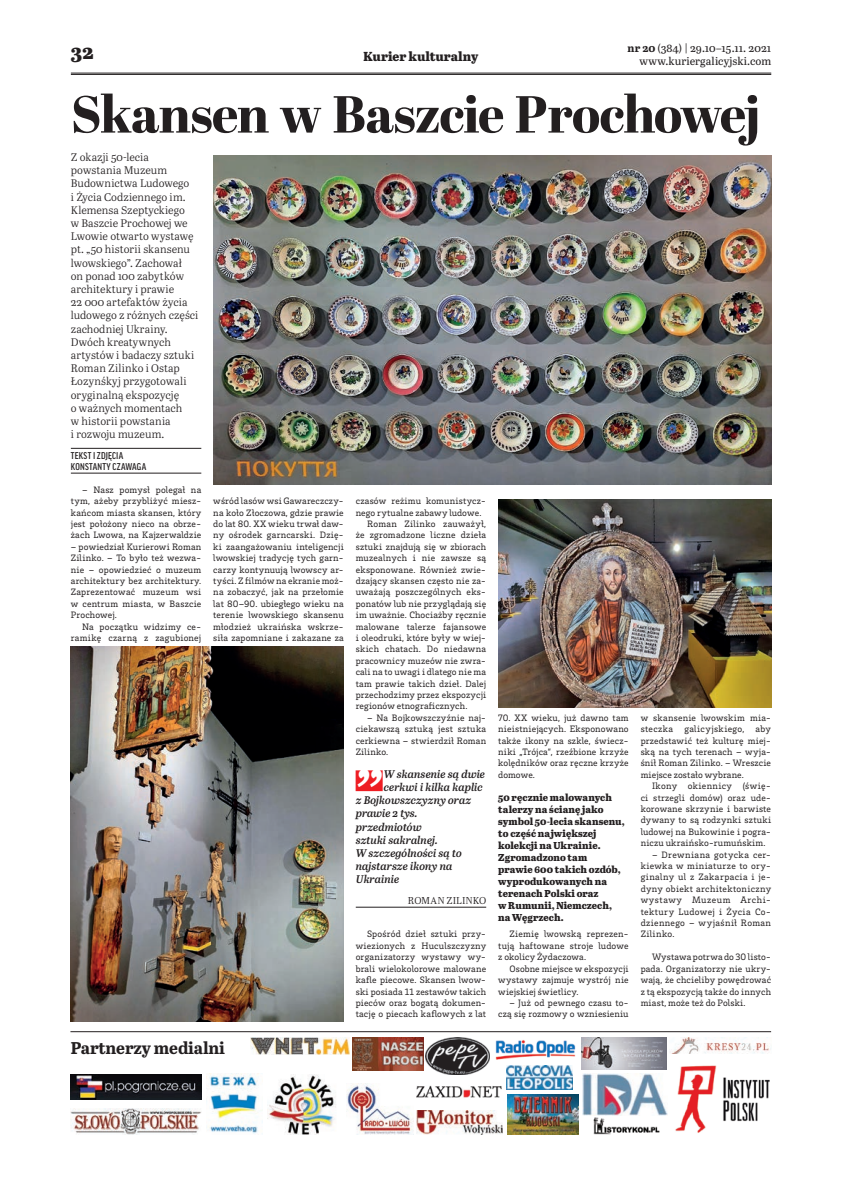
<style>
.page{position:relative;width:842px;height:1191px;background:#fff}
.page>*{position:absolute;margin:0;border:0;box-sizing:border-box;transform-origin:0 0}
.t1{font:800 52px "Abril Display";letter-spacing:-.02em;color:#231f20}
.t2{font:28.2px "Kurier Galicyjski";color:#ee1d23}
.t3{font:800 20.6px "Abril Text";color:#231f20}
.t4{font:700 17px "Abril Text";letter-spacing:-.01em;color:#231f20}
.t5{font:800 13px "Abril Text";letter-spacing:-.01em;color:#231f20}
.t6{font:11px/13.2px "Abril Text Lt";color:#231f20}
.t7{font:italic 600 11px "Abril Text";color:#231f20}
.t8{font:11px "Abril Text";letter-spacing:.005em;color:#231f20}
.t9{font:800 10px/12px "Abril Text";letter-spacing:.005em;color:#231f20}
.t10{font:10px "Abril Text Lt";letter-spacing:.005em;color:#231f20}
.t11{font:9.5px/11.4px "Brix Slab";letter-spacing:.02em;color:#231f20;text-align:justify}
.t12{font:500 condensed 9.5px/11.4px "Good Pro";letter-spacing:.02em;color:#231f20}
.s1{font-weight:700}
</style>
<div class="page">
<hr style="left:71px;top:73px;width:700px;height:1px;background:#231f20">
<hr style="left:71px;top:74px;width:700px;height:1px;background:#231f20">
<img style="left:267px;top:1074px;width:69px;height:61px">
<img style="left:206px;top:1074px;width:53px;height:60px">
<img style="left:346px;top:1083px;width:67px;height:52px">
<img style="left:507px;top:1065px;width:66px;height:24px">
<img style="left:594px;top:1117px;width:66px;height:17px">
<img style="left:675px;top:1065px;width:95px;height:68px">
<img style="left:71px;top:1108px;width:130px;height:26px">
<img style="left:416px;top:1085px;width:85px;height:13px">
<img style="left:71px;top:1074px;width:130px;height:25px">
<img style="left:582px;top:1037px;width:84px;height:32px">
<img style="left:670px;top:1037px;width:101px;height:16px">
<img style="left:416px;top:1110px;width:87px;height:24px">
<img style="left:495px;top:1040px;width:81px;height:20px">
<img style="left:582px;top:1073px;width:85px;height:42px">
<img style="left:507px;top:1094px;width:71px;height:40px">
<img style="left:426px;top:1037px;width:64px;height:37px">
<img style="left:352px;top:1037px;width:71px;height:33px">
<img style="left:250px;top:1037px;width:99px;height:17px">
<hr style="left:70px;top:1031px;width:701px;height:1px;background:#231f20">
<hr style="left:71px;top:448px;width:130px;height:1px;background:#231f20">
<hr style="left:71px;top:473px;width:130px;height:1px;background:#231f20">
<hr style="left:356px;top:906px;width:130px;height:1px;background:#231f20">
<img style="left:213px;top:156px;width:558px;height:328px">
<img style="left:71px;top:646px;width:273px;height:375px">
<img style="left:498px;top:500px;width:273px;height:207px">
<h3 class="t3" style="left:71px;top:37px;width:24px">32</h3>
<p class="t8" style="left:628px;top:40px;width:145px"><span class="s1">nr 20</span> (384) | 29.10–15.11. 2021</p>
<h3 class="t5" style="left:363px;top:46px;width:116px">Kurier kulturalny</h3>
<p class="t8" style="left:639px;top:53px;width:133px">www.kuriergalicyjski.com</p>
<h1 class="t1" style="left:71px;top:78px;width:691px">Skansen w Baszcie Prochowej</h1>
<p class="t6" style="left:71px;top:150px;width:129px">Z okazji 50-lecia powstania Muzeum<br>Budownictwa Ludowego<br>i Życia Codziennego im.<br>Klemensa Szeptyckiego<br>w Baszcie Prochowej we<br>Lwowie otwarto wystawę pt. „50 historii skansenu lwowskiego”. Zachował<br>on ponad 100 zabytków architektury i prawie<br>22 000 artefaktów życia ludowego z różnych części zachodniej Ukrainy.<br>Dwóch kreatywnych artystów i badaczy sztuki<br>Roman Zilinko i Ostap<br>Łozynśkyj przygotowali oryginalną ekspozycję<br>o ważnych momentach<br>w historii powstania<br>i rozwoju muzeum.</p>
<p class="t12" style="left:71px;top:449px;width:77px">TEKST I ZDJĘCIA<br>KONSTANTY CZAWAGA</p>
<p class="t11" style="left:71px;top:483px;width:132px;text-indent:11px">– Nasz pomysł polegał na tym, ażeby przybliżyć miesz&shy;kańcom miasta skansen, który jest położony nieco na obrze&shy;żach Lwowa, na Kajzerwaldzie</p>
<p class="t11" style="left:71px;top:540px;width:132px">– powiedział Kurierowi Roman Zilinko. – To było też wezwa&shy;nie – opowiedzieć o muzeum architektury bez architektury.<br>Zaprezentować muzeum wsi w centrum miasta, w Baszcie Prochowej.</p>
<p class="t11" style="left:71px;top:620px;width:132px;text-align:right">Na początku widzimy ce&shy;ramikę czarną z zagubionej</p>
<p class="t11" style="left:213px;top:495px;width:132px">wśród lasów wsi Gawareczczy&shy;na koło Złoczowa, gdzie prawie do lat 80. XX wieku trwał daw&shy;ny ośrodek garncarski. Dzię&shy;ki zaangażowaniu inteligencji lwowskiej tradycję tych garn&shy;carzy kontynuują lwowscy ar&shy;tyści. Z filmów na ekranie moż&shy;na zobaczyć, jak na przełomie lat 80–90. ubiegłego wieku na terenie lwowskiego skansenu młodzież ukraińska wskrze&shy;siła zapomniane i zakazane za</p>
<p class="t11" style="left:356px;top:495px;width:132px">czasów reżimu komunistycz-</p>
<p class="t11" style="left:356px;top:506px;width:127px">nego rytualne zabawy ludowe.</p>
<p class="t11" style="left:367px;top:517px;width:121px">Roman Zilinko zauważył,</p>
<p class="t11" style="left:356px;top:529px;width:132px">że zgromadzone liczne dzieła</p>
<p class="t11" style="left:356px;top:540px;width:132px">sztuki znajdują się w zbiorach</p>
<p class="t11" style="left:356px;top:552px;width:132px">muzealnych i nie zawsze są</p>
<p class="t11" style="left:356px;top:563px;width:132px">eksponowane. Również zwie-</p>
<p class="t11" style="left:356px;top:574px;width:132px">dzający skansen często nie za-</p>
<p class="t11" style="left:356px;top:586px;width:132px">uważają poszczególnych eks-</p>
<p class="t11" style="left:356px;top:597px;width:132px">ponatów lub nie przyglądają się</p>
<p class="t11" style="left:356px;top:609px;width:132px">im uważnie. Chociażby ręcznie</p>
<p class="t11" style="left:356px;top:620px;width:132px">malowane talerze fajansowe</p>
<p class="t11" style="left:356px;top:631px;width:132px">i oleodruki, które były w wiej-</p>
<p class="t11" style="left:356px;top:643px;width:132px">skich chatach. Do niedawna</p>
<p class="t11" style="left:356px;top:654px;width:132px">pracownicy muzeów nie zwra-</p>
<p class="t11" style="left:356px;top:666px;width:132px">cali na to uwagi i dlatego nie ma</p>
<p class="t11" style="left:356px;top:677px;width:132px">tam prawie takich dzieł. Dalej</p>
<p class="t11" style="left:356px;top:688px;width:132px">przechodzimy przez ekspozycji</p>
<p class="t11" style="left:356px;top:700px;width:113px">regionów etnograficznych.</p>
<p class="t11" style="left:356px;top:711px;width:132px;text-indent:11px">– Na Bojkowszczyźnie naj&shy;ciekawszą sztuką jest sztuka cerkiewna – stwierdził Roman Zilinko.</p>
<h2 class="t2" style="left:356px;top:765px;width:30px">„</h2>
<p class="t7" style="left:384px;top:766px;width:103px">W skansenie są dwie</p>
<p class="t7" style="left:384px;top:779px;width:100px">cerkwi i kilka kaplic</p>
<p class="t7" style="left:356px;top:792px;width:117px">z Bojkowszczyzny oraz</p>
<p class="t7" style="left:356px;top:805px;width:63px">prawie 2 tys.</p>
<p class="t7" style="left:356px;top:818px;width:68px">przedmiotów</p>
<p class="t7" style="left:356px;top:832px;width:84px">sztuki sakralnej.</p>
<p class="t7" style="left:356px;top:845px;width:108px">W szczególności są to</p>
<p class="t7" style="left:356px;top:858px;width:98px">najstarsze ikony na</p>
<p class="t7" style="left:356px;top:871px;width:45px">Ukrainie</p>
<p class="t10" style="left:408px;top:893px;width:80px">ROMAN ZILINKO</p>
<p class="t11" style="left:356px;top:928px;width:132px;text-indent:11px">Spośród dzieł sztuki przy&shy;wiezionych z Huculszczyzny organizatorzy wystawy wy&shy;brali wielokolorowe malowane kafle piecowe. Skansen lwow&shy;ski posiada 11 zestawów takich pieców oraz bogatą dokumen&shy;tację o piecach kaflowych z lat</p>
<h3 class="t4" style="left:71px;top:1035px;width:156px">Partnerzy medialni</h3>
<p class="t11" style="left:498px;top:711px;width:132px">70. XX wieku, już dawno tam nieistniejących. Eksponowano także ikony na szkle, świecz&shy;niki „Trójca”, rzeźbione krzyże kolędników oraz ręczne krzyże domowe.</p>
<p class="t9" style="left:498px;top:790px;width:128px">50 ręcznie malowanych talerzy na ścianę jako symbol 50-lecia skansenu, to część największej kolekcji na Ukrainie.<br>Zgromadzono tam<br>prawie 600 takich ozdób, wyprodukowanych na terenach Polski oraz<br>w Rumunii, Niemczech, na Węgrzech.</p>
<p class="t11" style="left:498px;top:928px;width:132px;text-indent:11px">Ziemię lwowską reprezen&shy;tują haftowane stroje ludowe z okolicy Żydaczowa.</p>
<p class="t11" style="left:498px;top:962px;width:132px;text-indent:11px">Osobne miejsce w ekspozycji wystawy zajmuje wystrój nie wiejskiej świetlicy.</p>
<p class="t11" style="left:498px;top:996px;width:132px;text-align:right">– Już od pewnego czasu to&shy;czą się rozmowy o wzniesieniu</p>
<p class="t11" style="left:641px;top:711px;width:132px">w skansenie lwowskim mia&shy;steczka galicyjskiego, aby przedstawić też kulturę miej&shy;ską na tych terenach – wyja&shy;śnił Roman Zilinko. – Wreszcie miejsce zostało wybrane.</p>
<p class="t11" style="left:641px;top:780px;width:132px;text-indent:11px">Ikony okiennicy (świę&shy;ci strzegli domów) oraz ude&shy;korowane skrzynie i barwiste dywany to są rodzynki sztuki ludowej na Bukowinie i pogra&shy;niczu ukraińsko-rumuńskim.</p>
<p class="t11" style="left:641px;top:848px;width:132px;text-indent:11px">– Drewniana gotycka cer&shy;kiewka w miniaturze to ory&shy;ginalny ul z Zakarpacia i je&shy;dyny obiekt architektoniczny wystawy Muzeum Archi&shy;tektury Ludowej i Życia Co&shy;dziennego – wyjaśnił Roman Zilinko.</p>
<p class="t11" style="left:641px;top:951px;width:132px;text-indent:11px">Wystawa potrwa do 30 listo&shy;pada. Organizatorzy nie ukry&shy;wają, że chcieliby powędrować z tą ekspozycją także do innych miast, może też do Polski.</p>
</div>
